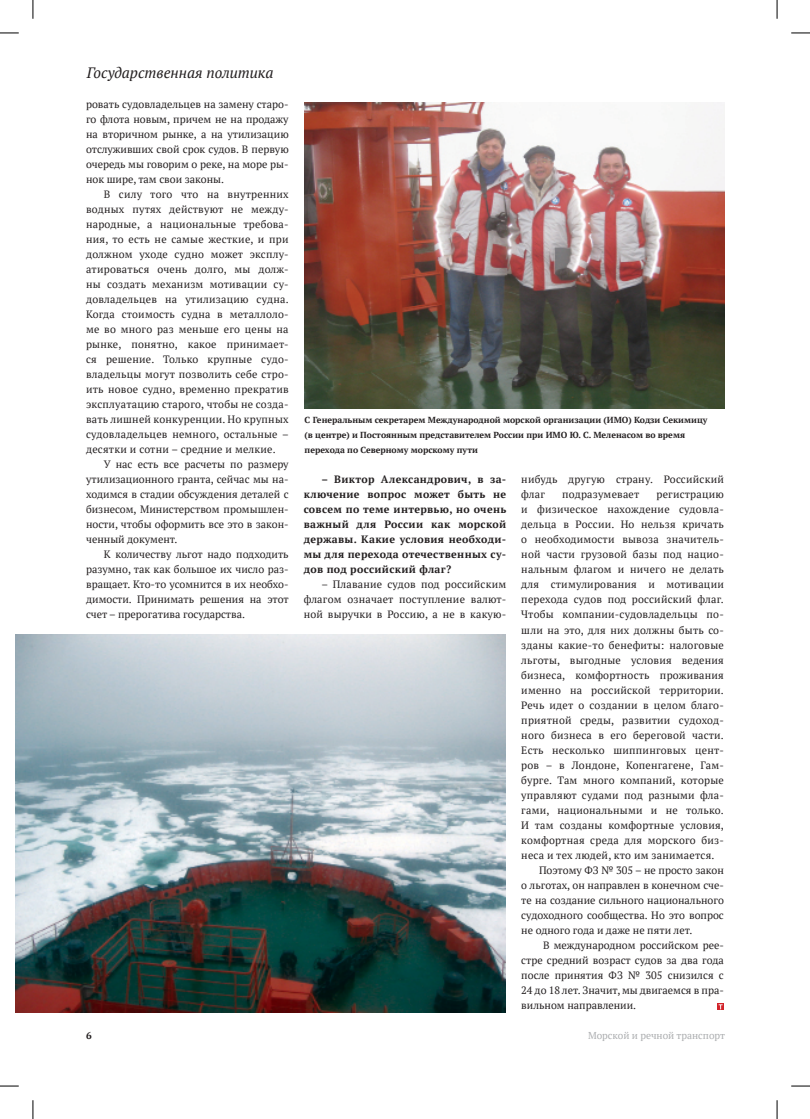
<style>
.page{position:relative;width:810px;height:1119px;background:#fff}
.page>*{position:absolute;margin:0;border:0;box-sizing:border-box;transform-origin:0 0}
.t1{font:italic 15px "PT Serif";color:#231f20}
.t2{font:10.62px/15px "PT Serif";letter-spacing:.02em;color:#231f20;text-align:justify}
.t3{font:10.62px "PT Serif";color:#231f20}
.t4{font:700 10.62px/15px "PT Serif";letter-spacing:.03em;color:#231f20;text-align:justify}
.t5{font:10px "PT Serif";color:#acaeb0}
.t6{font:700 10px "PT Serif";color:#231f20}
.t7{font:700 8.75px/15px "PT Serif";color:#231f20}
.s1{color:#acaeb0}
</style>
<div class="page">
<img style="left:15px;top:634px;width:490px;height:378px">
<img style="left:305px;top:103px;width:420px;height:306px">
<svg style="left:717px;top:1003px;width:7px;height:6px"></svg>
<svg style="left:719px;top:1004px;width:4px;height:5px"></svg>
<svg style="left:0;top:32px;width:19px;height:2px"></svg>
<svg style="left:791px;top:32px;width:19px;height:2px"></svg>
<svg style="left:0;top:1085px;width:19px;height:1px"></svg>
<svg style="left:791px;top:1085px;width:19px;height:1px"></svg>
<svg style="left:32px;top:0;width:2px;height:19px"></svg>
<svg style="left:32px;top:1100px;width:2px;height:18px"></svg>
<svg style="left:776px;top:0;width:2px;height:19px"></svg>
<svg style="left:776px;top:1100px;width:2px;height:18px"></svg>
<h1 class="t1" style="left:87px;top:63px;width:188px">Государственная политика</h1>
<p class="t2" style="left:86px;top:97px;width:204px">ровать судовладельцев на замену старо&shy;го флота новым, причем не на продажу на вторичном рынке, а на утилизацию отслуживших свой срок судов. В первую очередь мы говорим о реке, на море ры&shy;нок шире, там свои законы.</p>
<p class="t2" style="left:86px;top:187px;width:204px;text-indent:18px">В силу того что на внутренних водных путях действуют не между&shy;народные, а национальные требова&shy;ния, то есть не самые жесткие, и при должном уходе судно может эксплу&shy;атироваться очень долго, мы долж&shy;ны создать механизм мотивации су&shy;довладельцев на утилизацию судна.<br>Когда стоимость судна в металлоло&shy;ме во много раз меньше его цены на рынке, понятно, какое принимает&shy;ся решение. Только крупные судо&shy;владельцы могут позволить себе стро&shy;ить новое судно, временно прекратив эксплуатацию старого, чтобы не созда&shy;вать лишней конкуренции. Но крупных судовладельцев немного, остальные – десятки и сотни – средние и мелкие.</p>
<p class="t2" style="left:86px;top:457px;width:204px;text-indent:18px">У нас есть все расчеты по размеру утилизационного гранта, сейчас мы на&shy;ходимся в стадии обсуждения деталей с бизнесом, Министерством промышлен&shy;ности, чтобы оформить все это в закон&shy;ченный документ.</p>
<p class="t2" style="left:86px;top:547px;width:204px;text-indent:18px">К количеству льгот надо подходить разумно, так как большое их число раз&shy;вращает. Кто-то усомнится в их необхо&shy;димости. Принимать решения на этот счет – прерогатива государства.</p>
<p class="t7" style="left:305px;top:412px;width:405px">С Генеральным секретарем Международной морской организации (ИМО) Кодзи Секимицу (в центре) и Постоянным представителем России при ИМО Ю. С. Меленасом во время перехода по Северному морскому пути</p>
<p class="t4" style="left:304px;top:472px;width:204px;text-indent:18px">– Виктор Александрович, в за&shy;ключение вопрос может быть не совсем по теме интервью, но очень важный для России как морской державы. Какие условия необходи&shy;мы для перехода отечественных су&shy;дов под российский флаг?</p>
<p class="t2" style="left:304px;top:577px;width:204px;text-indent:18px">– Плавание судов под российским флагом означает поступление валют&shy;ной выручки в Россию, а не в какую-</p>
<p class="t2" style="left:521px;top:472px;width:204px">нибудь другую страну. Российский флаг</p>
<p class="t2" style="left:562px;top:487px;width:79px">подразумевает</p>
<p class="t2" style="left:656px;top:487px;width:69px">регистрацию</p>
<p class="t2" style="left:521px;top:502px;width:204px">и физическое нахождение судовла-</p>
<p class="t2" style="left:521px;top:517px;width:204px">дельца в России. Но нельзя кричать</p>
<p class="t2" style="left:521px;top:532px;width:204px">о необходимости вывоза значитель-</p>
<p class="t2" style="left:521px;top:547px;width:204px">ной части грузовой базы под нацио-</p>
<p class="t2" style="left:521px;top:562px;width:204px">нальным флагом и ничего не делать</p>
<p class="t2" style="left:521px;top:577px;width:204px">для стимулирования и мотивации</p>
<p class="t2" style="left:521px;top:592px;width:204px">перехода судов под российский флаг.</p>
<p class="t2" style="left:521px;top:607px;width:204px">Чтобы компании-судовладельцы по-</p>
<p class="t2" style="left:521px;top:622px;width:204px">шли на это, для них должны быть со-</p>
<p class="t2" style="left:521px;top:637px;width:204px">зданы какие-то бенефиты: налоговые</p>
<p class="t2" style="left:521px;top:652px;width:204px">льготы, выгодные условия ведения</p>
<p class="t2" style="left:521px;top:667px;width:204px">бизнеса, комфортность проживания</p>
<p class="t2" style="left:521px;top:682px;width:204px">именно на российской территории.</p>
<p class="t2" style="left:521px;top:697px;width:204px">Речь идет о создании в целом благо-</p>
<p class="t2" style="left:521px;top:712px;width:204px">приятной среды, развитии судоход-</p>
<p class="t2" style="left:521px;top:727px;width:204px">ного бизнеса в его береговой части.</p>
<p class="t2" style="left:521px;top:742px;width:204px">Есть несколько шиппинговых цент-</p>
<p class="t2" style="left:521px;top:757px;width:204px">ров – в Лондоне, Копенгагене, Гам-</p>
<p class="t2" style="left:521px;top:772px;width:204px">бурге. Там много компаний, которые</p>
<p class="t2" style="left:521px;top:787px;width:204px">управляют судами под разными фла-</p>
<p class="t2" style="left:521px;top:802px;width:204px">гами, национальными и не только.</p>
<p class="t2" style="left:521px;top:817px;width:204px">И там созданы комфортные условия,</p>
<p class="t2" style="left:521px;top:832px;width:204px">комфортная среда для морского биз-</p>
<p class="t2" style="left:521px;top:847px;width:195px">неса и тех людей, кто им занимается.</p>
<p class="t3" style="left:539px;top:862px;width:186px">Поэтому ФЗ № 305 – не просто закон</p>
<p class="t3" style="left:521px;top:877px;width:204px">о льготах, он направлен в конечном сче-</p>
<p class="t3" style="left:521px;top:892px;width:204px">те на создание сильного национального</p>
<p class="t3" style="left:521px;top:907px;width:204px">судоходного сообщества. Но это вопрос</p>
<p class="t3" style="left:521px;top:922px;width:173px">не одного года и даже не пяти лет.</p>
<p class="t3" style="left:543px;top:937px;width:182px">В международном российском рее-</p>
<p class="t3" style="left:521px;top:952px;width:204px">стре средний возраст судов за два года</p>
<p class="t3" style="left:521px;top:967px;width:204px">после принятия ФЗ № 305 снизился с</p>
<p class="t3" style="left:521px;top:982px;width:204px">24 до 18 лет. Значит, мы двигаемся в пра-</p>
<p class="t3" style="left:521px;top:997px;width:116px">вильном направлении.</p>
<p class="t6" style="left:86px;top:1028px;width:14px">6 <span class="s1">-</span></p>
<p class="t5" style="left:588px;top:1028px;width:138px">Морской и речной транспорт</p>
</div>
